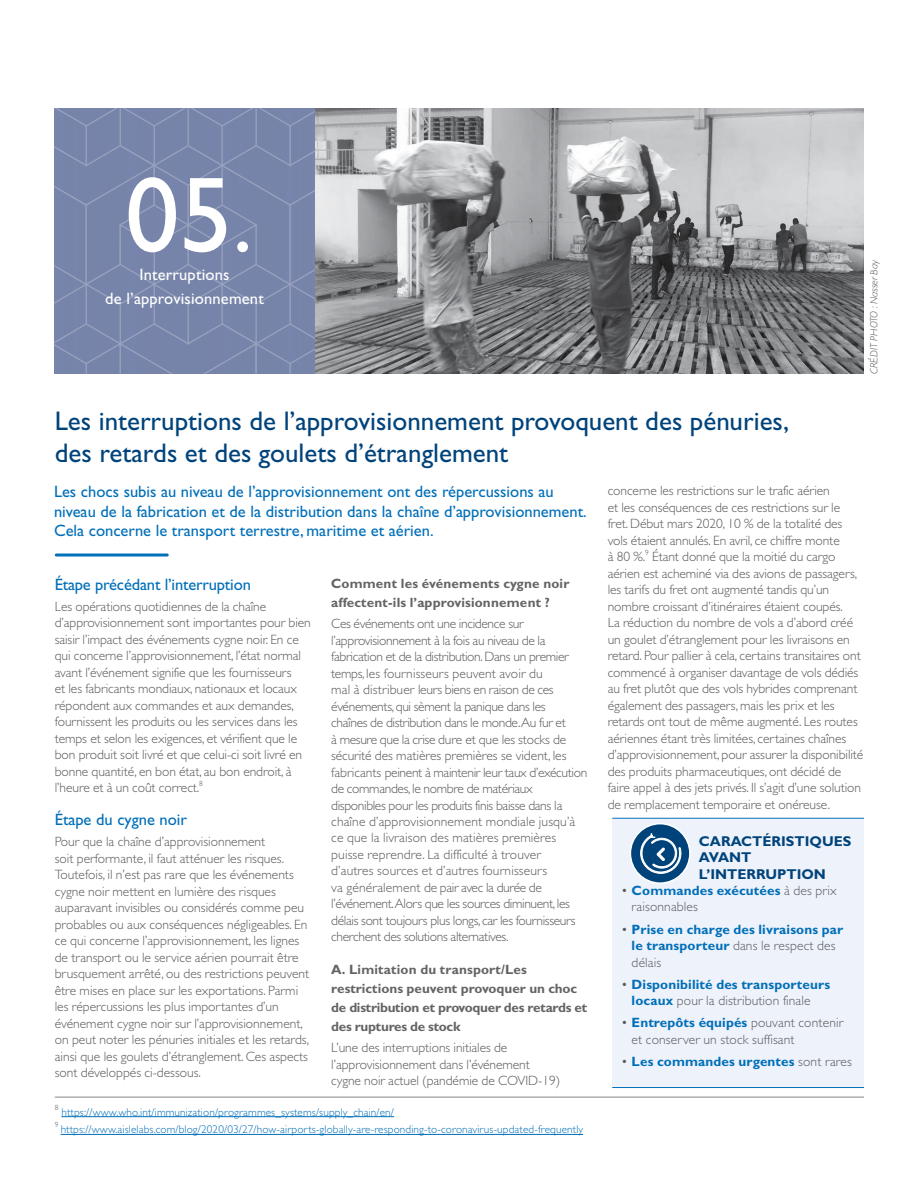
<style>
.page{position:relative;width:918px;height:1188px;background:#fff}
.page>*{position:absolute;margin:0;border:0;box-sizing:border-box;transform-origin:0 0}
.t1{font:107.4px "Gill Sans Std";color:#fff}
.t2{font:27px/31.5px "Gill Sans Std";color:#00437b}
.t3{font:16.5px/19.5px "Gill Sans Std";color:#006fb9}
.t4{font:16.5px/24px "Gill Sans Std";letter-spacing:.01em;color:#fff;text-align:center}
.t5{font:700 14.25px/16.5px "Gill Sans Std";color:#00437b}
.t6{font:300 13.5px/16.5px "Gill Sans Std";letter-spacing:-.005em;color:#58595b}
.t7{font:300 13.5px/16.5px "Gill Sans Std";letter-spacing:-.025em;color:#58595b}
.t8{font:700 13.5px/16.5px "Gill Sans Std";letter-spacing:.01em;color:#006fb9}
.t9{font:700 13.5px/19.2px "Gill Sans";letter-spacing:-.02em;color:#636466}
.t10{font:700 13.5px/19.2px "Gill Sans";color:#636466}
.t11{font:300 11.25px "Gill Sans Std";letter-spacing:.01em;color:#006fb9}
.t12{font:italic 300 10.5px "Gill Sans Std";color:#58595b}
.t13{font:300 7.5px "Gill Sans Std";color:#58595b}
.s1{font-size:89.55px}
.s2{font-weight:700;color:#006fb9}
.s3{font-weight:300;color:#58595b}
</style>
<div class="page">
<img style="left:351px;top:108px;width:513px;height:266px">
<svg style="left:315px;top:108px;width:36px;height:266px;background:#acadaf"></svg>
<svg style="left:54px;top:108px;width:261px;height:266px;background:#7985ab"></svg>
<hr style="left:62px;top:1116px;width:332px;height:1px;background:#006fb9">
<hr style="left:61px;top:1134px;width:522px;height:1px;background:#006fb9">
<hr style="left:55px;top:1097px;width:809px;height:1px;background:#858482">
<hr style="left:56px;top:554px;width:111px;height:3px;background:#006fb9">
<div style="left:612px;top:820px;width:252px;height:267px;background:#eef2fa"></div>
<hr style="left:612px;top:818px;width:252px;height:1px;background:#006fb9">
<hr style="left:612px;top:1087px;width:252px;height:1px;background:#006fb9">
<svg style="left:630px;top:824px;width:60px;height:59px"></svg>
<div style="left:630px;top:823px;width:61px;height:61px;border:2px solid #fff;border-radius:50%"></div>
<svg style="left:637px;top:834px;width:45px;height:41px;background:#3c6f9a"></svg>
<h1 class="t1" style="left:125px;top:154px;width:129px">05<span class="s1">.</span></h1>
<p class="t4" style="left:105px;top:262px;width:160px">Interruptions<br>de l’approvisionnement</p>
<p class="t12" style="left:868px;top:374px;width:116px;rotate:-90deg">CRÉDIT PHOTO : Nasser Bay</p>
<h2 class="t2" style="left:55px;top:405px;width:736px">Les interruptions de l’approvisionnement provoquent des pénuries, des retards et des goulets d’étranglement</h2>
<p class="t3" style="left:54px;top:482px;width:534px">Les chocs subis au niveau de l’approvisionnement ont des répercussions au niveau de la fabrication et de la distribution dans la chaîne d’approvisionnement.<br>Cela concerne le transport terrestre, maritime et aérien.</p>
<p class="t6" style="left:608px;top:482px;width:257px">concerne les restrictions sur le trafic aérien<br>et les conséquences de ces restrictions sur le fret. Début mars 2020, 10 % de la totalité des vols étaient annulés. En avril, ce chiffre monte<br>à 80 %.<sup>9</sup> Étant donné que la moitié du cargo aérien est acheminé via des avions de passagers, les tarifs du fret ont augmenté tandis qu’un nombre croissant d’itinéraires étaient coupés.<br>La réduction du nombre de vols a d’abord créé un goulet d’étranglement pour les livraisons en retard. Pour pallier à cela, certains transitaires ont commencé à organiser davantage de vols dédiés au fret plutôt que des vols hybrides comprenant également des passagers, mais les prix et les retards ont tout de même augmenté. Les routes aériennes étant très limitées, certaines chaînes d’approvisionnement, pour assurer la disponibilité des produits pharmaceutiques, ont décidé de faire appel à des jets privés. Il s’agit d’une solution de remplacement temporaire et onéreuse.</p>
<p class="t3" style="left:55px;top:575px;width:198px">Étape précédant l’interruption</p>
<p class="t6" style="left:55px;top:598px;width:258px">Les opérations quotidiennes de la chaîne d’approvisionnement sont importantes pour bien saisir l’impact des événements cygne noir. En ce qui concerne l’approvisionnement, l’état normal avant l’événement signifie que les fournisseurs<br>et les fabricants mondiaux, nationaux et locaux répondent aux commandes et aux demandes, fournissent les produits ou les services dans les temps et selon les exigences, et vérifient que le bon produit soit livré et que celui-ci soit livré en bonne quantité, en bon état, au bon endroit, à l’heure et à un coût correct.<sup>8</sup></p>
<p class="t3" style="left:55px;top:810px;width:134px">Étape du cygne noir</p>
<p class="t6" style="left:55px;top:834px;width:256px">Pour que la chaîne d’approvisionnement<br>soit performante, il faut atténuer les risques.<br>Toutefois, il n’est pas rare que les événements cygne noir mettent en lumière des risques auparavant invisibles ou considérés comme peu probables ou aux conséquences négligeables. En ce qui concerne l’approvisionnement, les lignes de transport ou le service aérien pourrait être brusquement arrêté, ou des restrictions peuvent être mises en place sur les exportations. Parmi les répercussions les plus importantes d’un événement cygne noir sur l’approvisionnement, on peut noter les pénuries initiales et les retards, ainsi que les goulets d’étranglement. Ces aspects sont développés ci-dessous.</p>
<p class="t10" style="left:331px;top:574px;width:240px">Comment les événements cygne noir affectent-ils l’approvisionnement ?</p>
<p class="t7" style="left:331px;top:615px;width:258px">Ces événements ont une incidence sur l’approvisionnement à la fois au niveau de la fabrication et de la distribution. Dans un premier temps, les fournisseurs peuvent avoir du<br>mal à distribuer leurs biens en raison de ces événements, qui sèment la panique dans les<br>chaînes de distribution dans le monde. Au fur et<br>à mesure que la crise dure et que les stocks de sécurité des matières premières se vident, les fabricants peinent à maintenir leur taux d’exécution de commandes, le nombre de matériaux disponibles pour les produits finis baisse dans la chaîne d’approvisionnement mondiale jusqu’à ce que la livraison des matières premières puisse reprendre. La difficulté à trouver<br>d’autres sources et d’autres fournisseurs<br>va généralement de pair avec la durée de l’événement. Alors que les sources diminuent, les délais sont toujours plus longs, car les fournisseurs cherchent des solutions alternatives.</p>
<p class="t9" style="left:331px;top:960px;width:258px">A. Limitation du transport/Les restrictions peuvent provoquer un choc de distribution et provoquer des retards et des ruptures de stock</p>
<p class="t6" style="left:331px;top:1040px;width:231px">L’une des interruptions initiales de l’approvisionnement dans l’événement cygne noir actuel (pandémie de COVID-19)</p>
<p class="t5" style="left:699px;top:833px;width:154px">CARACTÉRISTIQUES<br>AVANT<br>L’INTERRUPTION</p>
<p class="t6" style="left:632px;top:882px;width:207px;text-indent:-10px">• <span class="s2">Commandes exécutées</span> à des prix raisonnables</p>
<p class="t8" style="left:632px;top:921px;width:213px;text-indent:-10px"><span class="s3">•</span> Prise en charge des livraisons par le transporteur <span class="s3">dans le respect des délais</span></p>
<p class="t8" style="left:632px;top:976px;width:200px;text-indent:-10px"><span class="s3">•</span> Disponibilité des transporteurs locaux <span class="s3">pour la distribution finale</span></p>
<p class="t6" style="left:632px;top:1015px;width:213px;text-indent:-10px">• <span class="s2">Entrepôts équipés</span> pouvant contenir et conserver un stock suffisant</p>
<p class="t8" style="left:621px;top:1053px;width:232px"><span class="s3">•</span> Les commandes urgentes <span class="s3">sont rares</span></p>
<p class="t13" style="left:55px;top:1103px;width:5px">8</p>
<p class="t11" style="left:62px;top:1105px;width:334px">https://www.who.int/immunization/programmes_systems/supply_chain/en/</p>
<p class="t13" style="left:55px;top:1121px;width:5px">9</p>
<p class="t11" style="left:61px;top:1123px;width:524px">https://www.aislelabs.com/blog/2020/03/27/how-airports-globally-are-responding-to-coronavirus-updated-frequently</p>
</div>
